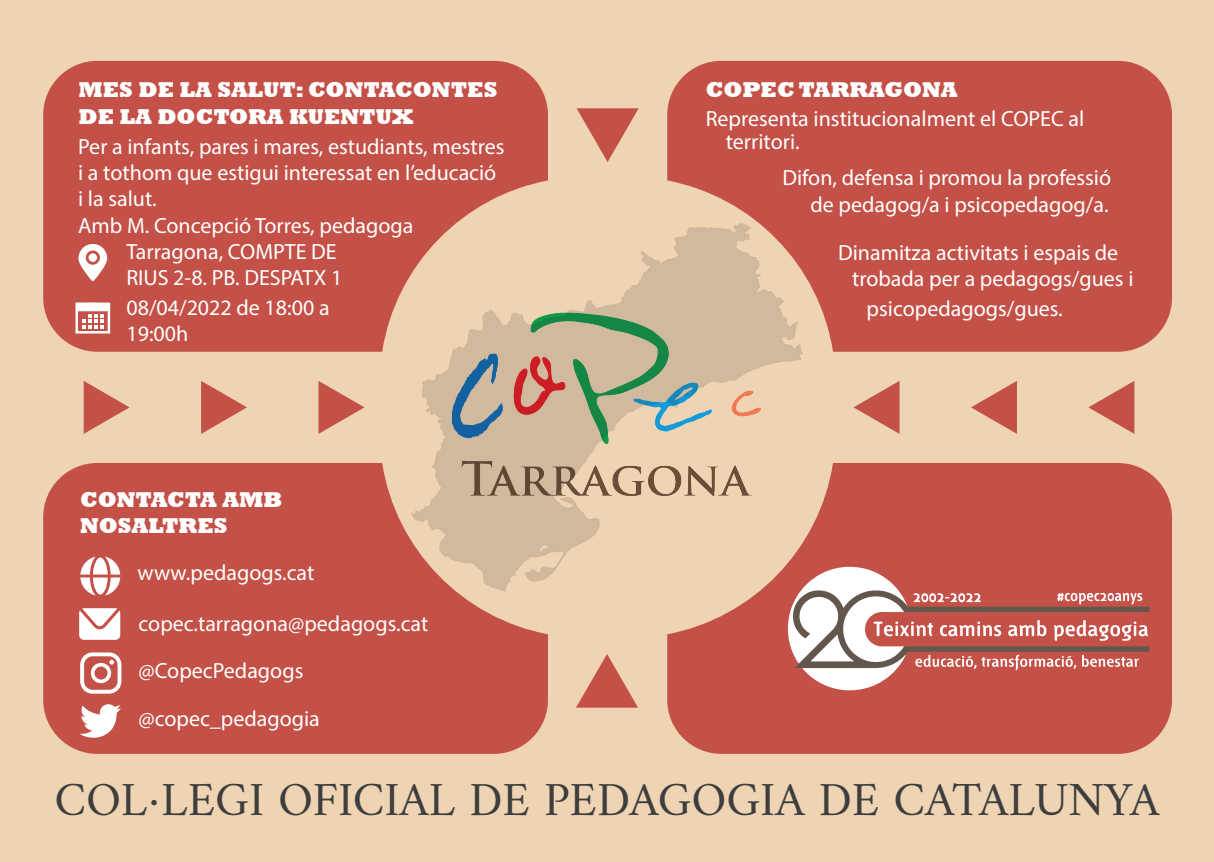
<style>
.page{position:relative;width:1214px;height:862px;background:#fff}
.page>*{position:absolute;margin:0;border:0;box-sizing:border-box;transform-origin:0 0}
.t1{font:48px "Amiri";color:#3e3e3f}
.t2{font:22px/26.4px "Myriad Pro";color:#fff}
.t3{font:800 22px/26.4px "Rockwell";color:#fff}
</style>
<div class="page">
<div style="left:0;top:0;width:1213px;height:862px;background:#efd4b3"></div>
<div style="left:43px;top:61px;width:505px;height:291px;background:#c45147"></div>
<div style="left:667px;top:61px;width:504px;height:291px;background:#c45147"></div>
<div style="left:43px;top:463px;width:505px;height:291px;background:#c45147"></div>
<svg style="left:667px;top:463px;width:504px;height:291px;background:#c6594e"></svg>
<div style="left:400px;top:200px;width:413px;height:414px;background:#efd4b3;border-radius:50%"></div>
<svg style="left:576px;top:654px;width:62px;height:53px"></svg>
<svg style="left:318px;top:381px;width:46px;height:53px"></svg>
<svg style="left:201px;top:381px;width:46px;height:53px"></svg>
<svg style="left:84px;top:381px;width:46px;height:53px"></svg>
<svg style="left:853px;top:381px;width:46px;height:53px"></svg>
<svg style="left:971px;top:381px;width:45px;height:53px"></svg>
<svg style="left:1088px;top:381px;width:46px;height:53px"></svg>
<svg style="left:576px;top:108px;width:62px;height:54px"></svg>
<svg style="left:411px;top:223px;width:391px;height:368px"></svg>
<svg style="left:79px;top:608px;width:41px;height:32px"></svg>
<svg style="left:80px;top:556px;width:40px;height:39px;background:#e5b4af"></svg>
<svg style="left:786px;top:567px;width:363px;height:123px;background:#c87f78"></svg>
<svg style="left:80px;top:652px;width:41px;height:41px;background:#dc9993"></svg>
<svg style="left:80px;top:704px;width:41px;height:35px"></svg>
<svg style="left:78px;top:244px;width:29px;height:37px"></svg>
<svg style="left:75px;top:302px;width:35px;height:31px"></svg>
<p class="t3" style="left:78px;top:77px;width:420px">MES DE LA SALUT: CONTACONTES<br>DE LA DOCTORA KUENTUX</p>
<p class="t3" style="left:705px;top:77px;width:253px">COPEC TARRAGONA</p>
<p class="t2" style="left:78px;top:133px;width:428px">Per a infants, pares i mares, estudiants, mestres</p>
<p class="t2" style="left:78px;top:159px;width:419px">i a tothom que estigui interessat en l’educació</p>
<p class="t2" style="left:78px;top:185px;width:80px">i la salut.</p>
<p class="t2" style="left:78px;top:212px;width:336px">Amb M. Concepció Torres, pedagoga</p>
<p class="t2" style="left:126px;top:238px;width:212px">Tarragona, COMPTE DE</p>
<p class="t2" style="left:126px;top:264px;width:217px">RIUS 2-8. PB. DESPATX 1</p>
<p class="t2" style="left:126px;top:294px;width:205px">08/04/2022 de 18:00 a<br>19:00h</p>
<p class="t2" style="left:725px;top:107px;width:360px;line-height:23px;text-indent:-20px">Representa institucionalment el COPEC al territori.</p>
<p class="t2" style="left:782px;top:164px;width:330px;text-align:right">Difon, defensa i promou la professió de pedagog/a i psicopedagog/a.</p>
<p class="t2" style="left:852px;top:239px;width:283px;text-indent:-14px">Dinamitza activitats i espais de trobada per a pedagogs/gues i</p>
<p class="t2" style="left:866px;top:295px;width:198px">psicopedagogs/gues.</p>
<p class="t3" style="left:80px;top:486px;width:204px">CONTACTA AMB<br>NOSALTRES</p>
<p class="t2" style="left:138px;top:559px;width:178px">www.pedagogs.cat</p>
<p class="t2" style="left:138px;top:599px;width:291px;line-height:47.4px">copec.tarragona@pedagogs.cat @CopecPedagogs @copec_pedagogia</p>
<h1 class="t1" style="left:54px;top:770px;width:1106px">COL·LEGI OFICIAL DE PEDAGOGIA DE CATALUNYA</h1>
</div>
